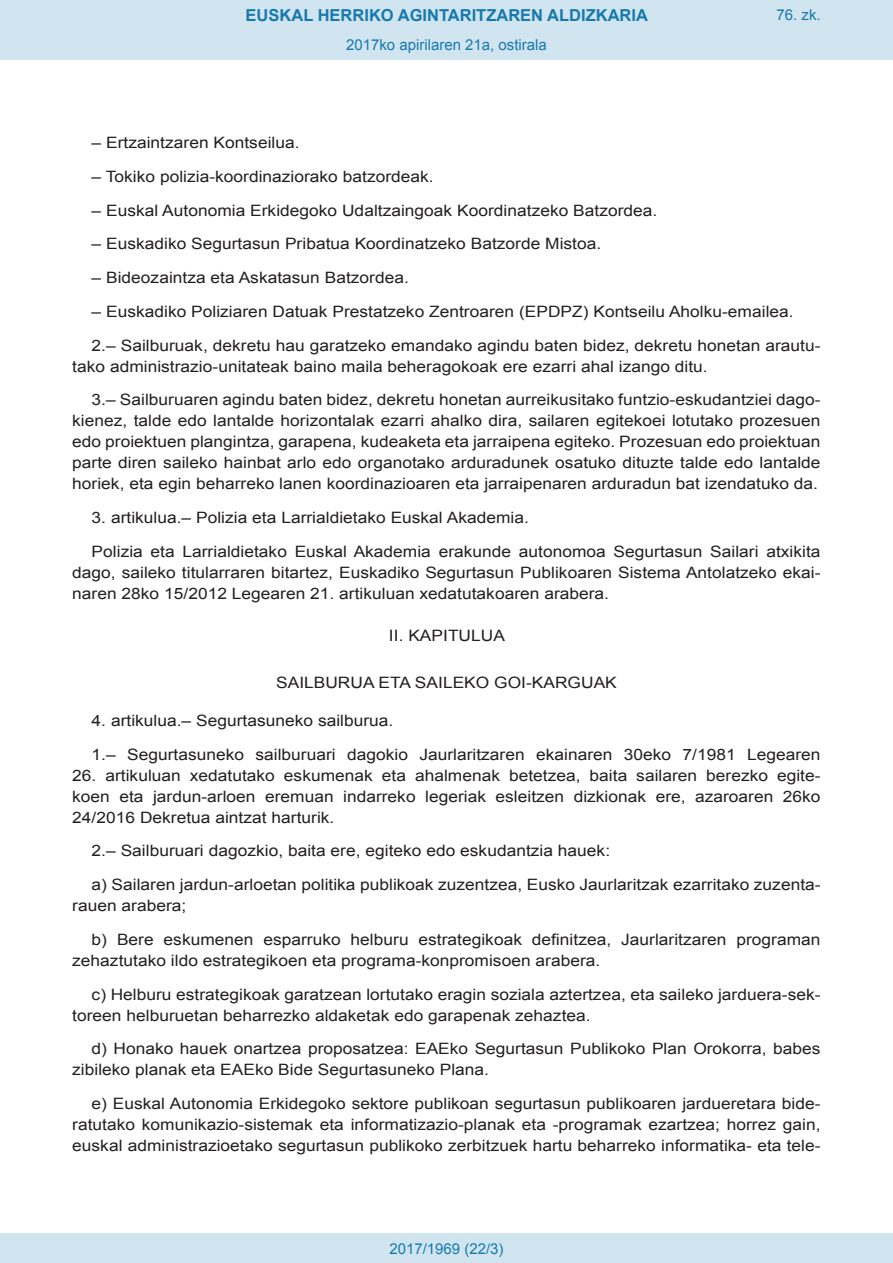
<style>
.page{position:relative;width:893px;height:1263px;background:#fff}
.page>*{position:absolute;margin:0;border:0;box-sizing:border-box;transform-origin:0 0}
.t1{font:700 16.5px "Arial";color:#1879ad}
.BOPVDetalle{font:15.6px/21px "Arial";color:#231f20;scale:1.11 1}
.BOPVClave{font:15.6px "Arial";color:#231f20;scale:1.11 1}
.Paginacion_Centro{font:15px "Arial";color:#1879ad}
</style>
<div class="page">
<div style="left:0;top:0;width:893px;height:60px;background:#d0e5f0"></div>
<div style="left:0;top:1233px;width:893px;height:30px;background:#d0e5f0"></div>
<p class="t1" style="left:246px;top:4px;width:404px">EUSKAL HERRIKO AGINTARITZAREN ALDIZKARIA</p>
<p class="Paginacion_Centro" style="left:346px;top:35px;width:202px">2017ko apirilaren 21a, ostirala</p>
<p class="Paginacion_Centro" style="left:776px;top:5px;width:46px">76. zk.</p>
<p class="BOPVDetalle" style="left:92px;top:132px;width:189px">– Ertzaintzaren Kontseilua.</p>
<p class="BOPVDetalle" style="left:92px;top:166px;width:310px">– Tokiko polizia-koordinaziorako batzordeak.</p>
<p class="BOPVDetalle" style="left:92px;top:200px;width:511px">– Euskal Autonomia Erkidegoko Udaltzaingoak Koordinatzeko Batzordea.</p>
<p class="BOPVDetalle" style="left:92px;top:234px;width:461px">– Euskadiko Segurtasun Pribatua Koordinatzeko Batzorde Mistoa.</p>
<p class="BOPVDetalle" style="left:92px;top:267px;width:287px">– Bideozaintza eta Askatasun Batzordea.</p>
<p class="BOPVDetalle" style="left:92px;top:301px;width:634px">– Euskadiko Poliziaren Datuak Prestatzeko Zentroaren (EPDPZ) Kontseilu Aholku-emailea.</p>
<p class="BOPVDetalle" style="left:72px;top:335px;width:676px;text-indent:19px">2.– Sailburuak, dekretu hau garatzeko emandako agindu baten bidez, dekretu honetan arautu&shy;tako administrazio-unitateak baino maila beheragokoak ere ezarri ahal izango ditu.</p>
<p class="BOPVDetalle" style="left:72px;top:390px;width:676px;text-align:justify;text-indent:19px">3.– Sailburuaren agindu baten bidez, dekretu honetan aurreikusitako funtzio-eskudantziei dago&shy;kienez, talde edo lantalde horizontalak ezarri ahalko dira, sailaren egitekoei lotutako prozesuen edo proiektuen plangintza, garapena, kudeaketa eta jarraipena egiteko. Prozesuan edo proiektuan parte diren saileko hainbat arlo edo organotako arduradunek osatuko dituzte talde edo lantalde horiek, eta egin beharreko lanen koordinazioaren eta jarraipenaren arduradun bat izendatuko da.</p>
<p class="BOPVDetalle" style="left:92px;top:507px;width:395px">3. artikulua.– Polizia eta Larrialdietako Euskal Akademia.</p>
<p class="BOPVDetalle" style="left:72px;top:541px;width:676px;text-align:justify;text-indent:19px">Polizia eta Larrialdietako Euskal Akademia erakunde autonomoa Segurtasun Sailari atxikita dago, saileko titularraren bitartez, Euskadiko Segurtasun Publikoaren Sistema Antolatzeko ekai&shy;naren 28ko 15/2012 Legearen 21. artikuluan xedatutakoaren arabera.</p>
<p class="BOPVClave" style="left:389px;top:625px;width:106px">II. KAPITULUA</p>
<p class="BOPVClave" style="left:276px;top:672px;width:308px">SAILBURUA ETA SAILEKO GOI-KARGUAK</p>
<p class="BOPVDetalle" style="left:92px;top:710px;width:273px">4. artikulua.– Segurtasuneko sailburua.</p>
<p class="BOPVDetalle" style="left:92px;top:744px;width:658px">1.– Segurtasuneko sailburuari dagokio Jaurlaritzaren ekainaren 30eko 7/1981 Legearen</p>
<p class="BOPVDetalle" style="left:72px;top:765px;width:676px;text-align:justify">26. artikuluan xedatutako eskumenak eta ahalmenak betetzea, baita sailaren berezko egite&shy;koen eta jardun-arloen eremuan indarreko legeriak esleitzen dizkionak ere, azaroaren 26ko 24/2016 Dekretua aintzat harturik.</p>
<p class="BOPVDetalle" style="left:92px;top:840px;width:469px">2.– Sailburuari dagozkio, baita ere, egiteko edo eskudantzia hauek:</p>
<p class="BOPVDetalle" style="left:72px;top:874px;width:676px;text-indent:19px">a) Sailaren jardun-arloetan politika publikoak zuzentzea, Eusko Jaurlaritzak ezarritako zuzenta&shy;rauen arabera;</p>
<p class="BOPVDetalle" style="left:72px;top:929px;width:676px;text-indent:19px">b) Bere eskumenen esparruko helburu estrategikoak definitzea, Jaurlaritzaren programan zehaztutako ildo estrategikoen eta programa-konpromisoen arabera.</p>
<p class="BOPVDetalle" style="left:72px;top:984px;width:676px;text-indent:19px">c) Helburu estrategikoak garatzean lortutako eragin soziala aztertzea, eta saileko jarduera-sek&shy;toreen helburuetan beharrezko aldaketak edo garapenak zehaztea.</p>
<p class="BOPVDetalle" style="left:72px;top:1038px;width:676px;text-indent:19px">d) Honako hauek onartzea proposatzea: EAEko Segurtasun Publikoko Plan Orokorra, babes zibileko planak eta EAEko Bide Segurtasuneko Plana.</p>
<p class="BOPVDetalle" style="left:72px;top:1093px;width:676px;text-align:justify;text-indent:19px">e) Euskal Autonomia Erkidegoko sektore publikoan segurtasun publikoaren jardueretara bide&shy;ratutako komunikazio-sistemak eta informatizazio-planak eta -programak ezartzea; horrez gain, euskal administrazioetako segurtasun publikoko zerbitzuek hartu beharreko informatika- eta tele-</p>
<p class="Paginacion_Centro" style="left:389px;top:1238px;width:116px">2017/1969 (22/3)</p>
</div>
